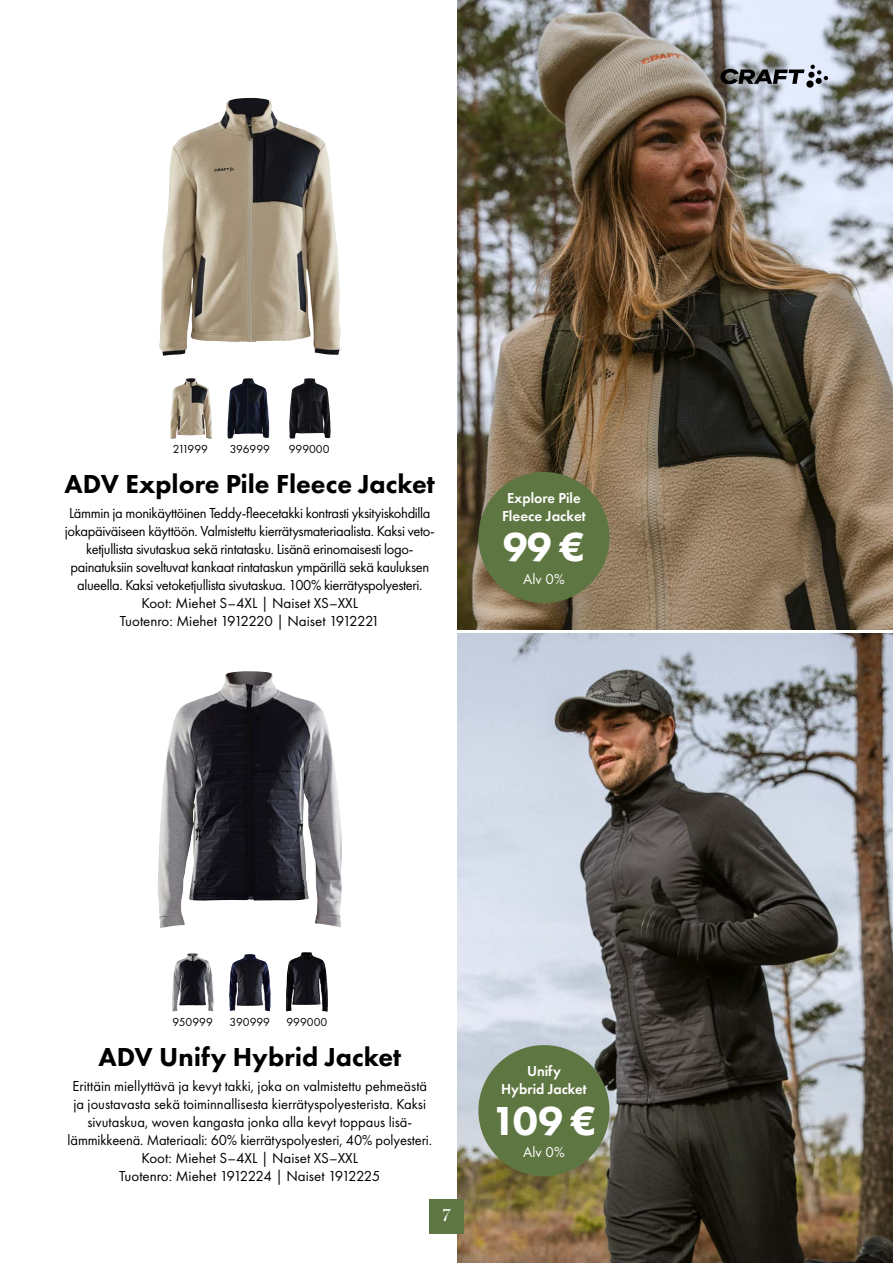
<style>
.page{position:relative;width:893px;height:1263px;background:#fff}
.page>*{position:absolute;margin:0;border:0;box-sizing:border-box;transform-origin:0 0}
.t1{font:800 42px "Futura PT";color:#fff}
.t2{font:800 27px "Futura PT";color:#000}
.t3{font:18px "Austin";color:#fff}
.t4{font:15px/18px "Futura PT";letter-spacing:-.025em;color:#000;text-align:center}
.t5{font:15px/18px "Futura PT";color:#000;text-align:center}
.t6{font:600 15px/18px "Futura PT";color:#fff;text-align:center}
.t7{font:15px "Futura PT";color:#fff}
.t8{font:12px "Futura PT";color:#000}
</style>
<div class="page">
<img style="left:457px;top:634px;width:436px;height:629px">
<img style="left:457px;top:0;width:436px;height:629px">
<div style="left:478px;top:472px;width:131px;height:131px;background:#5e7641;border-radius:50%"></div>
<svg style="left:720px;top:65px;width:108px;height:23px;background:#7e828a"></svg>
<img style="left:289px;top:378px;width:42px;height:61px">
<img style="left:159px;top:98px;width:181px;height:258px">
<img style="left:227px;top:378px;width:42px;height:61px">
<img style="left:170px;top:378px;width:42px;height:61px">
<img style="left:229px;top:954px;width:42px;height:57px">
<img style="left:158px;top:671px;width:184px;height:257px">
<img style="left:172px;top:953px;width:42px;height:58px">
<img style="left:286px;top:952px;width:42px;height:60px">
<div style="left:478px;top:1045px;width:131px;height:131px;background:#5e7641;border-radius:50%"></div>
<div style="left:429px;top:1199px;width:34px;height:34px;background:#5e7641"></div>
<p class="t8" style="left:173px;top:442px;width:37px">211999</p>
<p class="t8" style="left:230px;top:442px;width:42px">396999</p>
<p class="t8" style="left:289px;top:442px;width:42px">999000</p>
<h2 class="t2" style="left:65px;top:467px;width:372px">ADV Explore Pile Fleece Jacket</h2>
<p class="t4" style="left:65px;top:504px;width:371px">Lämmin ja monikäyttöinen Teddy-fleecetakki kontrasti yksityiskohdilla jokapäiväiseen käyttöön. Valmistettu kierrätysmateriaalista. Kaksi veto&shy;ketjullista sivutaskua sekä rintatasku. Lisänä erinomaisesti logo&shy;painatuksiin soveltuvat kankaat rintataskun ympärillä sekä kauluksen alueella. Kaksi vetoketjullista sivutaskua. 100% kierrätyspolyesteri.<br>Koot: Miehet S–4XL | Naiset XS–XXL<br>Tuotenro: Miehet 1912220 | Naiset 1912221</p>
<p class="t6" style="left:502px;top:489px;width:85px">Explore Pile<br>Fleece Jacket</p>
<h1 class="t1" style="left:503px;top:521px;width:84px">99 €</h1>
<p class="t7" style="left:523px;top:570px;width:43px">Alv 0%</p>
<p class="t8" style="left:172px;top:1015px;width:42px">950999</p>
<p class="t8" style="left:230px;top:1015px;width:42px">390999</p>
<p class="t8" style="left:286px;top:1015px;width:42px">999000</p>
<h2 class="t2" style="left:98px;top:1040px;width:304px">ADV Unify Hybrid Jacket</h2>
<p class="t5" style="left:68px;top:1077px;width:366px">Erittäin miellyttävä ja kevyt takki, joka on valmistettu pehmeästä ja joustavasta sekä toiminnallisesta kierrätyspolyesterista. Kaksi sivutaskua, woven kangasta jonka alla kevyt toppaus lisä&shy;lämmikkeenä. Materiaali: 60% kierrätyspolyesteri, 40% polyesteri.<br>Koot: Miehet S–4XL | Naiset XS–XXL<br>Tuotenro: Miehet 1912224 | Naiset 1912225</p>
<p class="t3" style="left:443px;top:1203px;width:9px">7</p>
<p class="t6" style="left:501px;top:1062px;width:87px">Unify<br>Hybrid Jacket</p>
<h1 class="t1" style="left:492px;top:1094px;width:106px">109 €</h1>
<p class="t7" style="left:523px;top:1143px;width:43px">Alv 0%</p>
</div>
